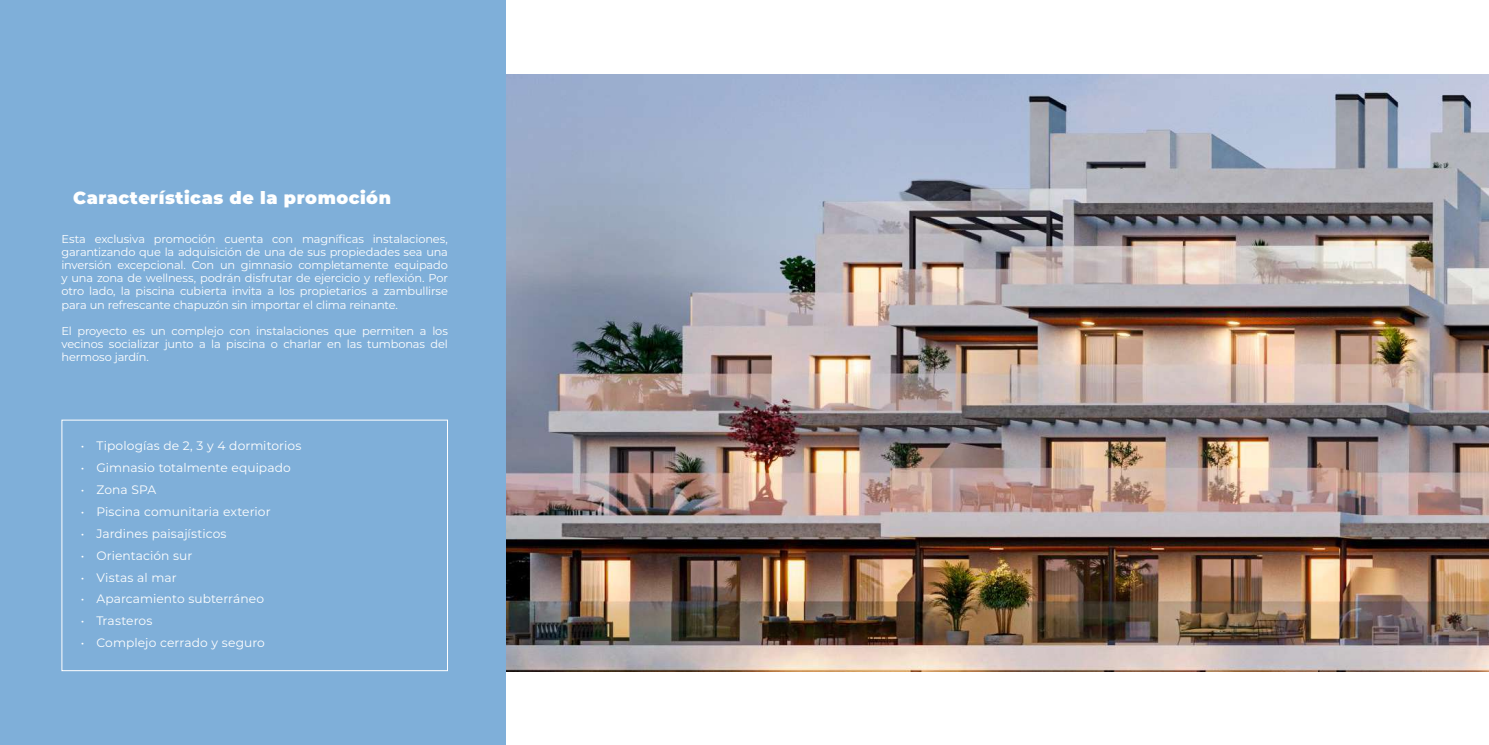
<style>
.page{position:relative;width:1489px;height:745px;background:#fff}
.page>*{position:absolute;margin:0;border:0;box-sizing:border-box;transform-origin:0 0}
.t1{font:900 17.5px "Montserrat";letter-spacing:.03em;color:#fff}
.t2{font:12.25px "Montserrat";letter-spacing:.005em;color:#fff}
.t3{font:11.38px/13.1px "Montserrat";letter-spacing:-.02em;color:#fff;text-align:justify}
</style>
<div class="page">
<div style="left:0;top:0;width:506px;height:744px;background:#7fafd9"></div>
<div style="left:61px;top:419px;width:387px;height:251px;border:1px solid #fff"></div>
<img style="left:506px;top:74px;width:982px;height:596px">
<h1 class="t1" style="left:73px;top:184px;width:319px">Características de la promoción</h1>
<p class="t3" style="left:61px;top:232px;width:388px">Esta exclusiva promoción cuenta con magníficas instalaciones, garantizando que la adquisición de una de sus propiedades sea una inversión excepcional. Con un gimnasio completamente equipado y una zona de wellness, podrán disfrutar de ejercicio y reflexión. Por otro lado, la piscina cubierta invita a los propietarios a zambullirse para un refrescante chapuzón sin importar el clima reinante.</p>
<p class="t3" style="left:61px;top:323px;width:388px">El proyecto es un complejo con instalaciones que permiten a los vecinos socializar junto a la piscina o charlar en las tumbonas del hermoso jardín.</p>
<p class="t2" style="left:81px;top:437px;width:222px">• Tipologías de 2, 3 y 4 dormitorios</p>
<p class="t2" style="left:81px;top:459px;width:212px">• Gimnasio totalmente equipado</p>
<p class="t2" style="left:81px;top:481px;width:77px">• Zona SPA</p>
<p class="t2" style="left:81px;top:502px;width:191px">• Piscina comunitaria exterior</p>
<p class="t2" style="left:81px;top:524px;width:147px">• Jardines paisajísticos</p>
<p class="t2" style="left:81px;top:546px;width:113px">• Orientación sur</p>
<p class="t2" style="left:81px;top:568px;width:97px">• Vistas al mar</p>
<p class="t2" style="left:81px;top:590px;width:185px">• Aparcamiento subterráneo</p>
<p class="t2" style="left:81px;top:612px;width:73px">• Trasteros</p>
<p class="t2" style="left:81px;top:634px;width:186px">• Complejo cerrado y seguro</p>
</div>
